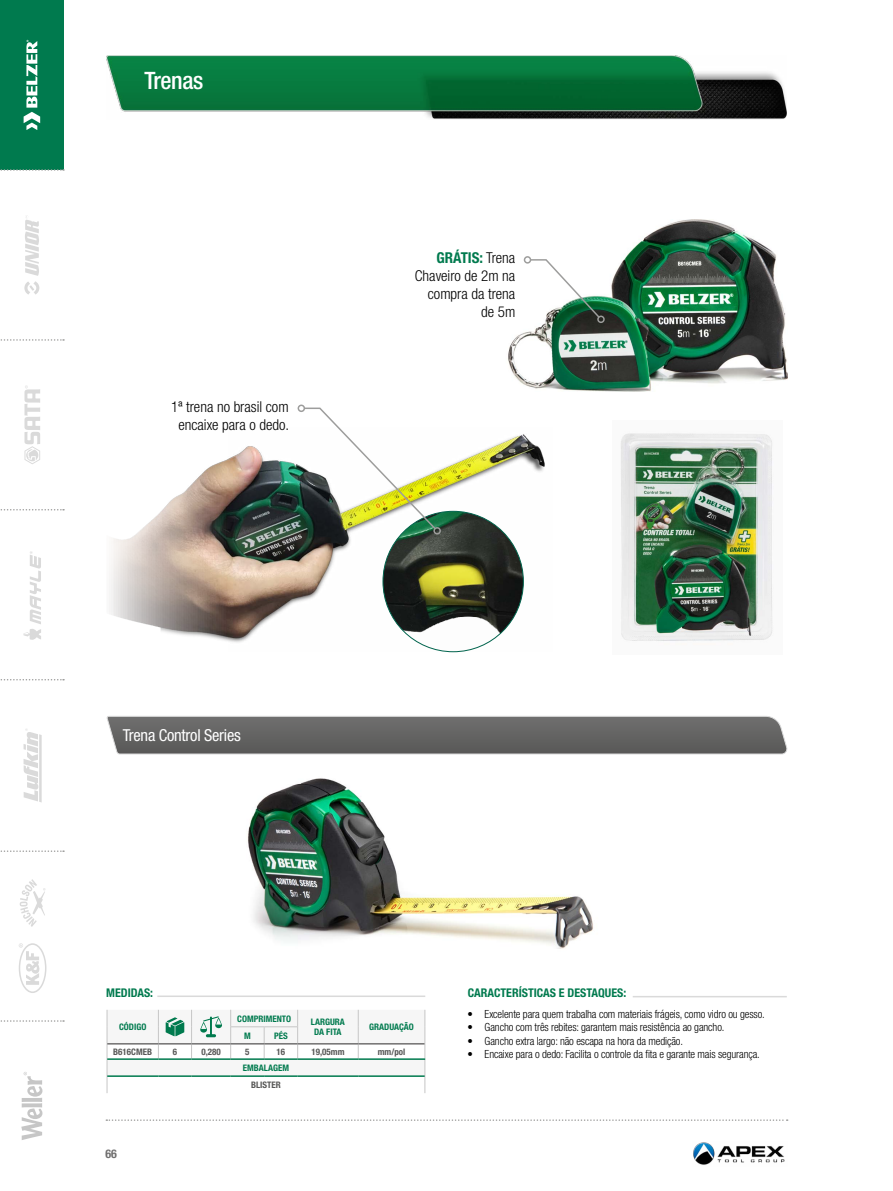
<style>
.page{position:relative;width:893px;height:1191px;background:#fff}
.page>*{position:absolute;margin:0;border:0;box-sizing:border-box;transform-origin:0 0}
.t1{font:500 condensed 24px "Helvetica Neue LT Std";letter-spacing:-.015em;color:#fff}
.t2{font:condensed 16.5px "Helvetica Neue LT Std";letter-spacing:-.015em;color:#fff}
.t3{font:300 condensed 15px/18px "Helvetica Neue LT Std";color:#000;text-align:right}
.t4{font:700 condensed 12px "Helvetica Neue LT Std";color:#007a4e}
.t5{font:700 condensed 12px "Helvetica Neue LT Std";color:#706f6f}
.t6{font:300 condensed 11.25px "Helvetica Neue LT Std";letter-spacing:-.01em;color:#000}
.t7{font:700 condensed 9px/10.8px "Helvetica Neue LT Std";color:#007a4e;text-align:center}
.t8{font:700 condensed 9px "Helvetica Neue LT Std";color:#575756}
.s1{font-weight:700;color:#007a4e}
</style>
<div class="page">
<div style="left:0;top:0;width:64px;height:170px;background:#007a4e"></div>
<svg style="left:24px;top:40px;width:16px;height:90px"></svg>
<svg style="left:24px;top:216px;width:15px;height:78px"></svg>
<svg style="left:24px;top:385px;width:16px;height:79px"></svg>
<svg style="left:24px;top:551px;width:17px;height:89px"></svg>
<svg style="left:21px;top:1072px;width:21px;height:68px"></svg>
<svg style="left:24px;top:729px;width:18px;height:73px"></svg>
<svg style="left:0;top:169px;width:64px;height:2px"></svg>
<svg style="left:0;top:339px;width:64px;height:2px"></svg>
<svg style="left:0;top:509px;width:64px;height:1px"></svg>
<svg style="left:0;top:679px;width:64px;height:1px"></svg>
<svg style="left:0;top:850px;width:64px;height:2px"></svg>
<svg style="left:0;top:1020px;width:64px;height:1px"></svg>
<svg style="left:19px;top:943px;width:27px;height:50px"></svg>
<svg style="left:20px;top:879px;width:26px;height:48px"></svg>
<svg style="left:106px;top:1119px;width:682px;height:2px"></svg>
<img style="left:693px;top:1142px;width:92px;height:23px">
<img style="left:106px;top:55px;width:681px;height:64px">
<svg style="left:106px;top:716px;width:682px;height:38px;background:#6a6a69"></svg>
<hr style="left:157px;top:995px;width:268px;height:2px;background:#dadada">
<img style="left:247px;top:778px;width:346px;height:171px">
<svg style="left:107px;top:1009px;width:319px;height:84px"></svg>
<hr style="left:633px;top:996px;width:154px;height:1px;background:#dadada">
<img style="left:508px;top:219px;width:279px;height:173px">
<img style="left:109px;top:434px;width:436px;height:217px">
<img style="left:383px;top:511px;width:140px;height:140px;border-radius:70px">
<img style="left:621px;top:433px;width:152px;height:208px">
<svg style="left:303px;top:407px;width:134px;height:124px"></svg>
<div style="left:298px;top:404px;width:7px;height:8px;border:2px solid #9d9d9c;border-radius:50%"></div>
<div style="left:433px;top:527px;width:8px;height:7px;border:2px solid #9d9d9c;border-radius:50%"></div>
<svg style="left:529px;top:258px;width:72px;height:61px"></svg>
<div style="left:524px;top:256px;width:7px;height:8px;border:2px solid #9d9d9c;border-radius:50%"></div>
<div style="left:597px;top:315px;width:8px;height:8px;border:2px solid #9d9d9c;border-radius:50%"></div>
<h1 class="t1" style="left:144px;top:66px;width:60px">Trenas</h1>
<h3 class="t3" style="left:171px;top:398px;width:119px;text-align:center">1ª trena no brasil com encaixe para o dedo.</h3>
<h2 class="t2" style="left:123px;top:725px;width:120px">Trena Control Series</h2>
<h3 class="t3" style="left:415px;top:249px;width:102px"><span class="s1">GRÁTIS:</span> Trena<br>Chaveiro de 2m na compra da trena de 5m</h3>
<p class="t4" style="left:106px;top:985px;width:48px">MEDIDAS:</p>
<p class="t7" style="left:119px;top:1021px;width:29px">CÓDIGO</p>
<p class="t7" style="left:237px;top:1012px;width:55px">COMPRIMENTO</p>
<p class="t7" style="left:311px;top:1016px;width:36px">LARGURA<br>DA FITA</p>
<p class="t7" style="left:369px;top:1021px;width:46px">GRADUAÇÃO</p>
<p class="t7" style="left:244px;top:1029px;width:8px">M</p>
<p class="t7" style="left:274px;top:1029px;width:15px">PÉS</p>
<p class="t8" style="left:113px;top:1046px;width:40px">B616CMEB</p>
<p class="t8" style="left:173px;top:1046px;width:6px">6</p>
<p class="t8" style="left:201px;top:1046px;width:21px">0,280</p>
<p class="t8" style="left:245px;top:1046px;width:6px">5</p>
<p class="t8" style="left:277px;top:1046px;width:10px">16</p>
<p class="t8" style="left:311px;top:1046px;width:35px">19,05mm</p>
<p class="t8" style="left:378px;top:1046px;width:29px">mm/pol</p>
<p class="t7" style="left:243px;top:1062px;width:48px">EMBALAGEM</p>
<p class="t8" style="left:251px;top:1079px;width:31px">BLISTER</p>
<p class="t5" style="left:106px;top:1146px;width:13px">66</p>
<p class="t4" style="left:468px;top:985px;width:160px">CARACTERÍSTICAS E DESTAQUES:</p>
<p class="t6" style="left:468px;top:1007px;width:299px">• Excelente para quem trabalha com materiais frágeis, como vidro ou gesso.</p>
<p class="t6" style="left:468px;top:1021px;width:258px">• Gancho com três rebites: garantem mais resistência ao gancho.</p>
<p class="t6" style="left:468px;top:1034px;width:217px">• Gancho extra largo: não escapa na hora da medição.</p>
<p class="t6" style="left:468px;top:1048px;width:294px">• Encaixe para o dedo: Facilita o controle da fita e garante mais segurança.</p>
</div>
